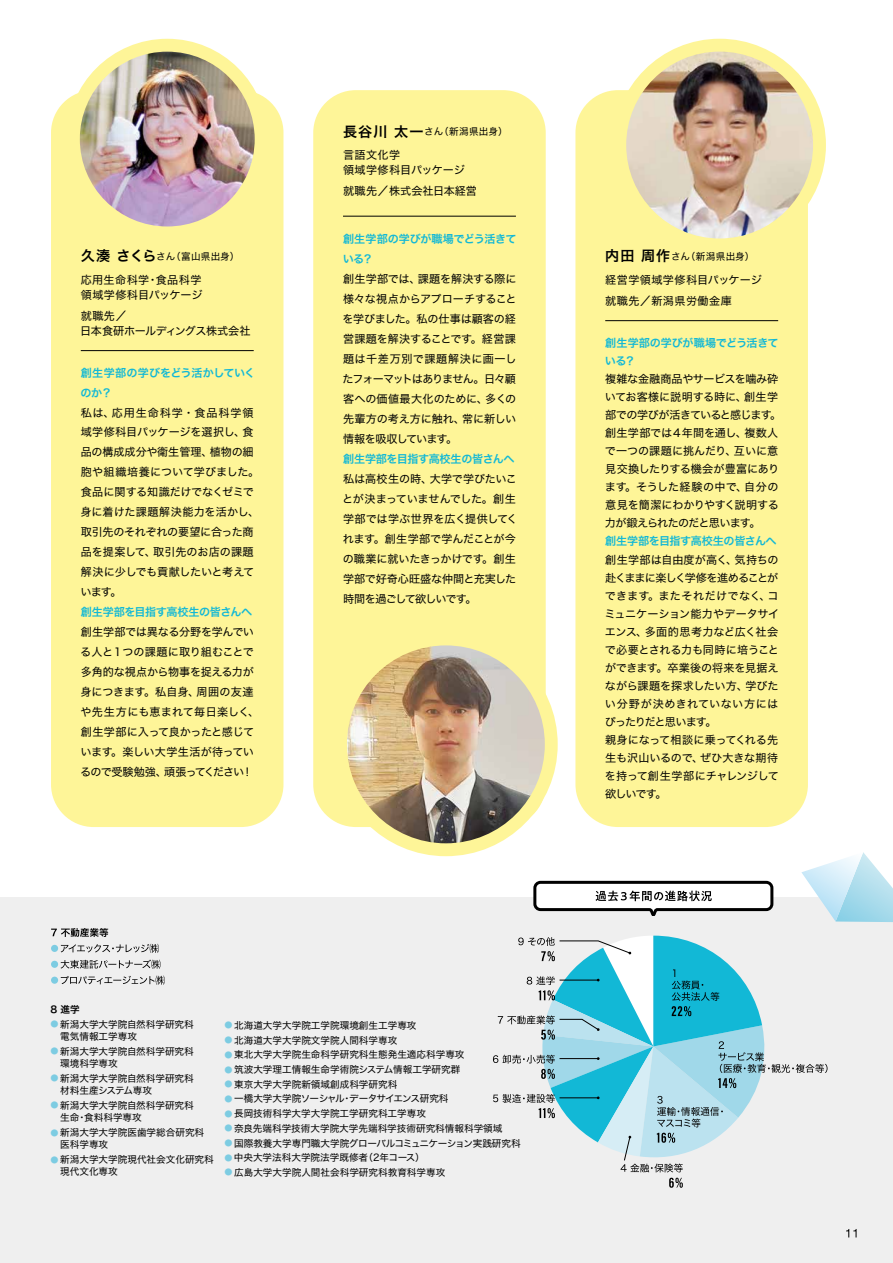
<style>
.page{position:relative;width:893px;height:1263px;background:#fff}
.page>*{position:absolute;margin:0;border:0;box-sizing:border-box;transform-origin:0 0}
.t1{font:11.1px/20px "Hira Kaku Std N W4";letter-spacing:-.01em;color:#000}
.t2{font:11.1px/20px "Hira Kaku Std N W6";letter-spacing:-.03em;color:#12b8d6}
.t3{font:11.1px/15px "Hira Kaku Std N W4";letter-spacing:.04em;color:#000}
.t4{font:9.6px/12px "Hira Kaku Std N W4";color:#000}
.t5{font:9.6px "Hira Kaku Std N W4";letter-spacing:-.045em;color:#000}
.t6{font:9.6px "Hira Kaku Std N W6";color:#000}
.s1{font-family:"Hira Kaku Std N W6";font-size:14.1px}
.s2{font-size:8.1px;color:#7dcce2}
</style>
<div class="page">
<div style="left:0;top:897px;width:893px;height:366px;background:#efefef"></div>
<div style="left:575px;top:90px;width:233px;height:737px;background:#fef598;border-radius:43px"></div>
<div style="left:51px;top:90px;width:232px;height:737px;background:#fef598;border-radius:43px"></div>
<div style="left:313px;top:90px;width:233px;height:737px;background:#fef598;border-radius:43px"></div>
<svg style="left:801px;top:852px;width:92px;height:70px"></svg>
<svg style="left:51px;top:928px;width:57px;height:9px"></svg>
<svg style="left:51px;top:944px;width:108px;height:9px"></svg>
<svg style="left:51px;top:960px;width:110px;height:9px"></svg>
<svg style="left:51px;top:975px;width:114px;height:10px"></svg>
<svg style="left:533px;top:880px;width:241px;height:36px"></svg>
<svg style="left:669px;top:1178px;width:14px;height:10px"></svg>
<svg style="left:493px;top:936px;width:334px;height:236px"></svg>
<svg style="left:846px;top:1229px;width:10px;height:8px"></svg>
<hr style="left:81px;top:350px;width:173px;height:1px;background:#000">
<hr style="left:343px;top:216px;width:173px;height:1px;background:#000">
<img style="left:73px;top:45px;width:188px;height:188px;border-radius:94px">
<div style="left:67px;top:39px;width:201px;height:200px;border:13px solid #fef598;border-radius:50%"></div>
<img style="left:340px;top:639px;width:211px;height:211px;border-radius:105px">
<div style="left:334px;top:632px;width:224px;height:224px;border:13px solid #fef598;border-radius:50%"></div>
<img style="left:620px;top:45px;width:199px;height:200px;border-radius:100px">
<div style="left:613px;top:39px;width:213px;height:212px;border:13px solid #fef598;border-radius:50%"></div>
<hr style="left:605px;top:320px;width:173px;height:1px;background:#000">
<p class="t4" style="left:81px;top:250px;width:160px"><span class="s1">久湊 さくら</span>さん（富山県出身）</p>
<p class="t3" style="left:81px;top:272px;width:123px">応用生命科学・食品科学領域学修科目パッケージ</p>
<p class="t1" style="left:80px;top:308px;width:172px;line-height:15px">就職先／<br>日本食研ホールディングス株式会社</p>
<p class="t2" style="left:81px;top:363px;width:176px">創生学部の学びをどう活かしていくのか？</p>
<p class="t1" style="left:80px;top:402px;width:180px">私は、応用生命科学・食品科学領域学修科目パッケージを選択し、食品の構成成分や衛生管理、植物の細胞や組織培養について学びました。食品に関する知識だけでなくゼミで身に着けた課題解決能力を活かし、取引先のそれぞれの要望に合った商品を提案して、取引先のお店の課題解決に少しでも貢献したいと考えています。</p>
<p class="t2" style="left:81px;top:602px;width:173px">創生学部を目指す高校生の皆さんへ</p>
<p class="t1" style="left:80px;top:622px;width:181px">創生学部では異なる分野を学んでいる人と１つの課題に取り組むことで多角的な視点から物事を捉える力が身につきます。私自身、周囲の友達や先生方にも恵まれて毎日楽しく、創生学部に入って良かったと感じています。楽しい大学生活が待っているので受験勉強、頑張ってください！</p>
<p class="t4" style="left:343px;top:125px;width:166px"><span class="s1">長谷川 太一</span>さん（新潟県出身）</p>
<p class="t3" style="left:343px;top:147px;width:123px">言語文化学<br>領域学修科目パッケージ</p>
<p class="t1" style="left:343px;top:181px;width:136px">就職先／株式会社日本経営</p>
<p class="t2" style="left:343px;top:229px;width:175px">創生学部の学びが職場でどう活きている？</p>
<p class="t1" style="left:343px;top:269px;width:176px;text-align:justify">創生学部では、課題を解決する際に様々な視点からアプローチすることを学びました。私の仕事は顧客の経営課題を解決することです。経営課題は千差万別で課題解決に画一したフォーマットはありません。日々顧客への価値最大化のために、多くの先輩方の考え方に触れ、常に新しい情報を吸収しています。</p>
<p class="t2" style="left:343px;top:449px;width:173px">創生学部を目指す高校生の皆さんへ</p>
<p class="t1" style="left:342px;top:469px;width:177px">私は高校生の時、大学で学びたいことが決まっていませんでした。創生学部では学ぶ世界を広く提供してくれます。創生学部で学んだことが今の職業に就いたきっかけです。創生学部で好奇心旺盛な仲間と充実した時間を過ごして欲しいです。</p>
<p class="t6" style="left:51px;top:1002px;width:31px">8 進学</p>
<p class="t4" style="left:60px;top:1018px;width:135px;text-indent:-10px"><span class="s2">●</span> 新潟大学大学院自然科学研究科電気情報工学専攻</p>
<p class="t4" style="left:60px;top:1045px;width:135px;text-indent:-10px"><span class="s2">●</span> 新潟大学大学院自然科学研究科環境科学専攻</p>
<p class="t4" style="left:60px;top:1072px;width:135px;text-indent:-10px"><span class="s2">●</span> 新潟大学大学院自然科学研究科材料生産システム専攻</p>
<p class="t4" style="left:60px;top:1099px;width:135px;text-indent:-10px"><span class="s2">●</span> 新潟大学大学院自然科学研究科生命・食料科学専攻</p>
<p class="t4" style="left:60px;top:1126px;width:146px;text-indent:-10px"><span class="s2">●</span> 新潟大学大学院医歯学総合研究科医科学専攻</p>
<p class="t4" style="left:60px;top:1153px;width:155px;text-indent:-10px"><span class="s2">●</span> 新潟大学大学院現代社会文化研究科現代文化専攻</p>
<p class="t4" style="left:224px;top:1019px;width:194px"><span class="s2">●</span> 北海道大学大学院工学院環境創生工学専攻</p>
<p class="t4" style="left:224px;top:1034px;width:174px"><span class="s2">●</span> 北海道大学大学院文学院人間科学専攻</p>
<p class="t4" style="left:224px;top:1049px;width:242px"><span class="s2">●</span> 東北大学大学院生命科学研究科生態発生適応科学専攻</p>
<p class="t4" style="left:224px;top:1063px;width:237px"><span class="s2">●</span> 筑波大学理工情報生命学術院システム情報工学研究群</p>
<p class="t4" style="left:224px;top:1078px;width:174px"><span class="s2">●</span> 東京大学大学院新領域創成科学研究科</p>
<p class="t5" style="left:224px;top:1091px;width:226px"><span class="s2">●</span> 一橋大学大学院ソーシャル・データサイエンス研究科</p>
<p class="t4" style="left:224px;top:1107px;width:203px"><span class="s2">●</span> 長岡技術科学大学大学院工学研究科工学専攻</p>
<p class="t4" style="left:224px;top:1122px;width:280px"><span class="s2">●</span> 奈良先端科学技術大学院大学先端科学技術研究科情報科学領域</p>
<p class="t4" style="left:224px;top:1137px;width:298px"><span class="s2">●</span> 国際教養大学専門職大学院グローバルコミュニケーション実践研究科</p>
<p class="t4" style="left:224px;top:1151px;width:202px"><span class="s2">●</span> 中央大学法科大学院法学既修者（2年コース）</p>
<p class="t4" style="left:224px;top:1166px;width:222px"><span class="s2">●</span> 広島大学大学院人間社会科学研究科教育科学専攻</p>
<p class="t4" style="left:605px;top:250px;width:151px"><span class="s1">内田 周作</span>さん（新潟県出身）</p>
<p class="t3" style="left:605px;top:269px;width:158px;line-height:21px">経営学領域学修科目パッケージ就職先／新潟県労働金庫</p>
<p class="t2" style="left:605px;top:334px;width:175px;line-height:18px">創生学部の学びが職場でどう活きている？</p>
<p class="t1" style="left:605px;top:370px;width:178px;line-height:18px">複雑な金融商品やサービスを噛み砕いてお客様に説明する時に、創生学部での学びが活きていると感じます。創生学部では4年間を通し、複数人で一つの課題に挑んだり、互いに意見交換したりする機会が豊富にあります。そうした経験の中で、自分の意見を簡潔にわかりやすく説明する力が鍛えられたのだと思います。</p>
<p class="t2" style="left:605px;top:532px;width:173px">創生学部を目指す高校生の皆さんへ</p>
<p class="t1" style="left:604px;top:550px;width:176px;line-height:18px">創生学部は自由度が高く、気持ちの赴くままに楽しく学修を進めることができます。またそれだけでなく、コミュニケーション能力やデータサイエンス、多面的思考力など広く社会で必要とされる力も同時に培うことができます。卒業後の将来を見据えながら課題を探求したい方、学びたい分野が決めきれていない方にはぴったりだと思います。<br>親身になって相談に乗ってくれる先生も沢山いるので、ぜひ大きな期待を持って創生学部にチャレンジして欲しいです。</p>
</div>
